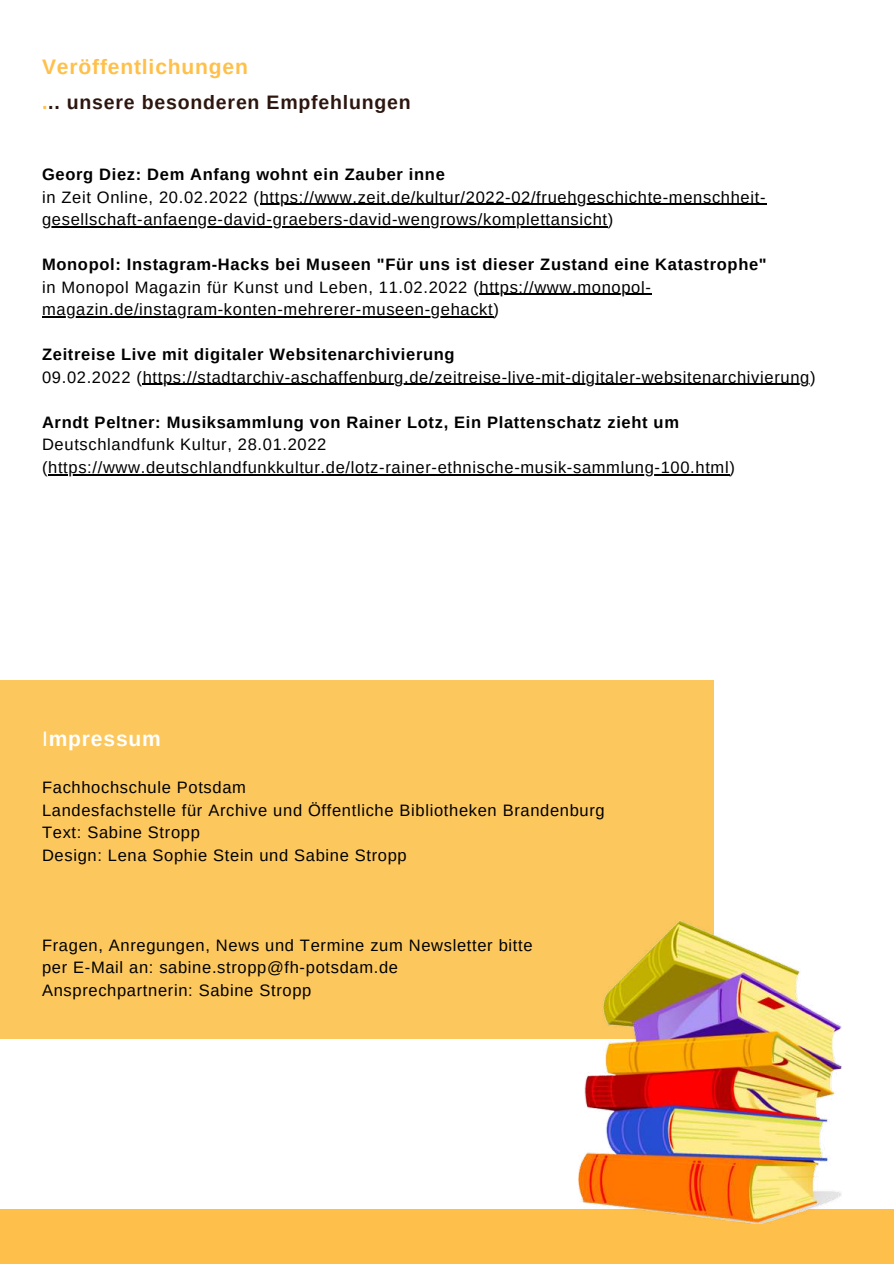
<style>
.page{position:relative;width:894px;height:1264px;background:#fff}
.page>*{position:absolute;margin:0;border:0;box-sizing:border-box;transform-origin:0 0}
.t1{font:700 21px "Arimo";letter-spacing:.04em;color:#ffc04b}
.t2{font:700 21px "Arimo";letter-spacing:.04em;color:#fff}
.t3{font:700 19.5px "Arimo";letter-spacing:.04em;color:#2d160f}
.t4{font:16.5px/22.5px "Arimo";letter-spacing:.04em;color:#000}
.t5{font:700 16.5px "Arimo";letter-spacing:.04em;color:#000}
.s1{color:#ffc04b}
.s2{font-weight:400}
</style>
<div class="page">
<div style="left:0;top:1209px;width:893px;height:54px;background:#ffc04b"></div>
<div style="left:0;top:680px;width:713px;height:358px;background:#fcc85e"></div>
<img style="left:578px;top:920px;width:263px;height:303px">
<hr style="left:260px;top:204px;width:506px;height:1px;background:#000">
<hr style="left:42px;top:226px;width:565px;height:1px;background:#000">
<hr style="left:479px;top:294px;width:172px;height:1px;background:#000">
<hr style="left:42px;top:316px;width:451px;height:1px;background:#000">
<hr style="left:143px;top:384px;width:666px;height:1px;background:#000">
<hr style="left:48px;top:474px;width:681px;height:1px;background:#000">
<p class="t1" style="left:42px;top:55px;width:207px">Veröffentlichungen</p>
<p class="t3" style="left:42px;top:92px;width:370px"><span class="s1">.</span>.. unsere besonderen Empfehlungen</p>
<p class="t5" style="left:42px;top:165px;width:404px">Georg Diez: Dem Anfang wohnt ein Zauber inne</p>
<p class="t4" style="left:42px;top:185px;width:724px">in Zeit Online, 20.02.2022 (https://www.zeit.de/kultur/2022-02/fruehgeschichte-menschheit&shy;gesellschaft-anfaenge-david-graebers-david-wengrows/komplettansicht)</p>
<p class="t5" style="left:42px;top:255px;width:726px">Monopol: Instagram-Hacks bei Museen "Für uns ist dieser Zustand eine Katastrophe"</p>
<p class="t4" style="left:42px;top:276px;width:610px">in Monopol Magazin für Kunst und Leben, 11.02.2022 (https://www.monopol&shy;magazin.de/instagram-konten-mehrerer-museen-gehackt)</p>
<p class="t5" style="left:42px;top:345px;width:414px">Zeitreise Live mit digitaler Websitenarchivierung</p>
<p class="t4" style="left:42px;top:366px;width:774px">09.02.2022 (https://stadtarchiv-aschaffenburg.de/zeitreise-live-mit-digitaler-websitenarchivierung)</p>
<p class="t5" style="left:42px;top:413px;width:638px">Arndt Peltner: Musiksammlung von Rainer Lotz, Ein Plattenschatz zieht um</p>
<p class="t4" style="left:42px;top:433px;width:694px">Deutschlandfunk Kultur, 28.01.2022 (https://www.deutschlandfunkkultur.de/lotz-rainer-ethnische-musik-sammlung-100.html)</p>
<p class="t2" style="left:42px;top:726px;width:120px"><span class="s2">I</span>mpressum</p>
<p class="t4" style="left:42px;top:776px;width:564px">Fachhochschule Potsdam<br>Landesfachstelle für Archive und Öffentliche Bibliotheken Brandenburg Text: Sabine Stropp<br>Design: Lena Sophie Stein und Sabine Stropp</p>
<p class="t4" style="left:42px;top:933px;width:492px">Fragen, Anregungen, News und Termine zum Newsletter bitte per E-Mail an: sabine.stropp@fh-potsdam.de<br>Ansprechpartnerin: Sabine Stropp</p>
</div>
